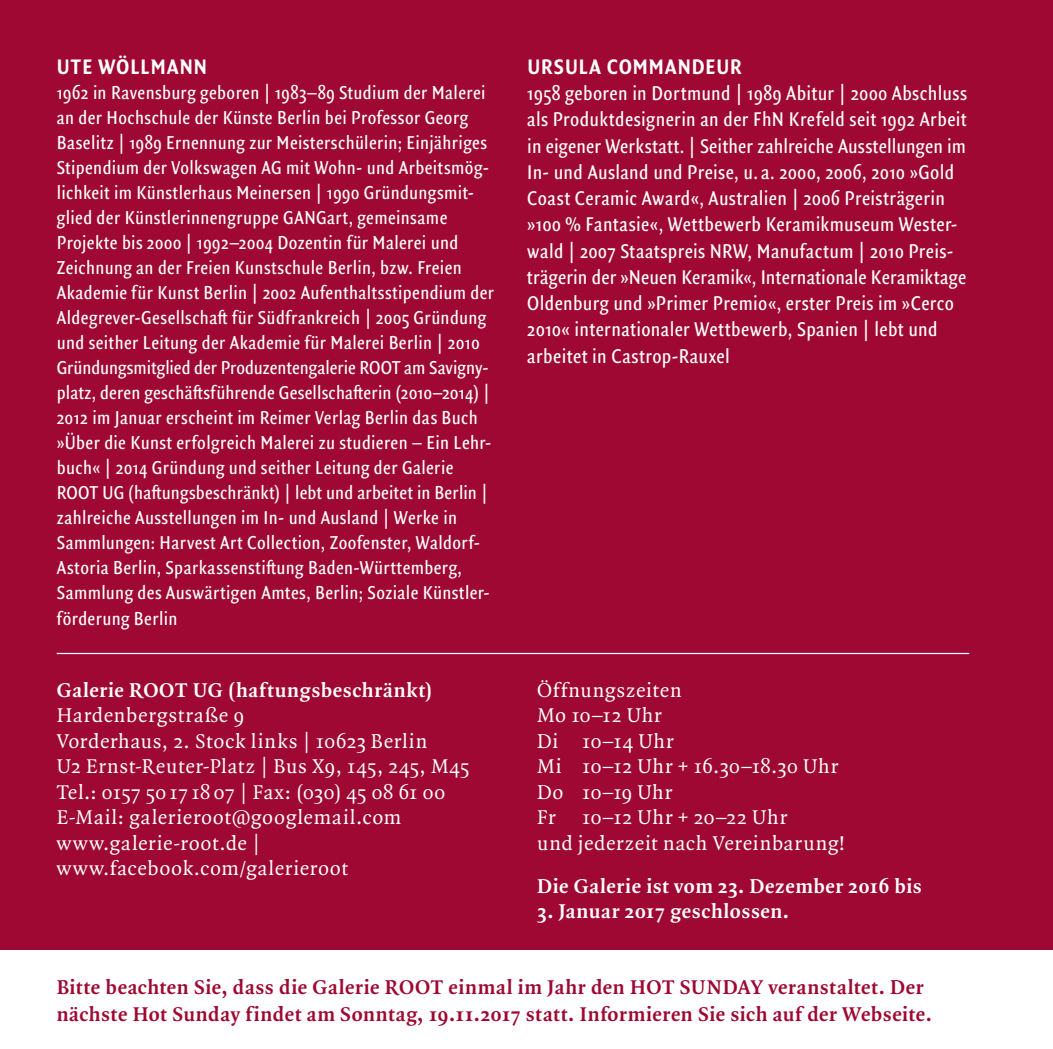
<style>
.page{position:relative;width:1053px;height:1049px;background:#fff}
.page>*{position:absolute;margin:0;border:0;box-sizing:border-box;transform-origin:0 0}
.t1{font:700 condensed 22.5px "Quadraat Sans Pro";letter-spacing:.04em;color:#fff}
.t2{font:condensed 21.25px/26.2px "Quadraat Sans Pro";letter-spacing:.015em;color:#fff}
.t3{font:21.25px/25.5px "Quadraat Pro";letter-spacing:.03em;color:#fff}
.t4{font:700 21.25px/26.2px "Quadraat Pro";letter-spacing:.025em;color:#9e0832}
.t5{font:700 21.25px "Quadraat Pro";letter-spacing:.025em;color:#fff}
.t6{font:condensed 20px/25px "Quadraat Sans Pro";letter-spacing:.02em;color:#fff}
</style>
<div class="page">
<div style="left:0;top:0;width:1052px;height:950px;background:#9e0832"></div>
<hr style="left:57px;top:653px;width:912px;height:1px;background:#fff">
<p class="t1" style="left:57px;top:50px;width:152px">UTE WÖLLMANN</p>
<p class="t6" style="left:57px;top:79px;width:439px">1962 in Ravensburg geboren | 1983–89 Studium der Malerei an der Hochschule der Künste Berlin bei Professor Georg Baselitz | 1989 Ernennung zur Meisterschülerin; Einjähriges Stipendium der Volkswagen AG mit Wohn- und Arbeitsmög&shy;lichkeit im Künstlerhaus Meinersen | 1990 Gründungsmit&shy;glied der Künstlerinnengruppe GANGart, gemeinsame Projekte bis 2000 | 1992–2004 Dozentin für Malerei und Zeichnung an der Freien Kunstschule Berlin, bzw. Freien Akademie für Kunst Berlin | 2002 Aufenthaltsstipendium der Aldegrever-Gesellschaft für Südfrankreich | 2005 Gründung und seither Leitung der Akademie für Malerei Berlin | 2010<br>Gründungsmitglied der Produzentengalerie ROOT am Savigny&shy;platz, deren geschäftsführende Gesellschafterin (2010–2014) | 2012 im Januar erscheint im Reimer Verlag Berlin das Buch »Über die Kunst erfolgreich Malerei zu studieren – Ein Lehr&shy;buch« | 2014 Gründung und seither Leitung der Galerie ROOT UG (haftungsbeschränkt) | lebt und arbeitet in Berlin | zahlreiche Ausstellungen im In- und Ausland | Werke in Sammlungen: Harvest Art Collection, Zoofenster, Waldorf-Astoria Berlin, Sparkassenstiftung Baden-Württemberg, Sammlung des Auswärtigen Amtes, Berlin; Soziale Künstler&shy;förderung Berlin</p>
<p class="t5" style="left:57px;top:675px;width:377px">Galerie ROOT UG (haftungsbeschränkt)</p>
<p class="t3" style="left:57px;top:702px;width:414px">Hardenbergstraße 9<br>Vorderhaus, 2. Stock links | 10623 Berlin<br>U2 Ernst-Reuter-Platz | Bus X9, 145, 245, M45<br>Tel.: 0157 50 17 18 07 | Fax: (030) 45 08 61 00<br>E-Mail: galerieroot@googlemail.com www.galerie-root.de | www.facebook.com/galerieroot</p>
<p class="t1" style="left:527px;top:50px;width:216px">URSULA COMMANDEUR</p>
<p class="t2" style="left:527px;top:80px;width:441px">1958 geboren in Dortmund | 1989 Abitur | 2000 Abschluss als Produktdesignerin an der FhN Krefeld seit 1992 Arbeit in eigener Werkstatt. | Seither zahlreiche Ausstellungen im In- und Ausland und Preise, u.a. 2000, 2006, 2010 »Gold Coast Ceramic Award«, Australien | 2006 Preisträgerin »100 % Fantasie«, Wettbewerb Keramikmuseum Wester&shy;wald | 2007 Staatspreis NRW, Manufactum | 2010 Preis&shy;trägerin der »Neuen Keramik«, Internationale Keramiktage Oldenburg und »Primer Premio«, erster Preis im »Cerco 2010« internationaler Wettbewerb, Spanien | lebt und arbeitet in Castrop-Rauxel</p>
<p class="t3" style="left:537px;top:677px;width:302px">Öffnungszeiten<br>Mo 10–12 Uhr<br>Di 10–14 Uhr<br>Mi 10–12 Uhr + 16.30–18.30 Uhr<br>Do 10–19 Uhr<br>Fr</p>
<p class="t3" style="left:537px;top:804px;width:309px;text-indent:45px">10–12 Uhr + 20–22 Uhr<br>und jederzeit nach Vereinbarung!</p>
<p class="t5" style="left:537px;top:871px;width:386px">Die Galerie ist vom 23. Dezember 2016 bis</p>
<p class="t5" style="left:537px;top:897px;width:253px">3. Januar 2017 geschlossen.</p>
<p class="t4" style="left:57px;top:974px;width:876px">Bitte beachten Sie, dass die Galerie ROOT einmal im Jahr den HOT SUNDAY veranstaltet. Der nächste Hot Sunday findet am Sonntag, 19.11.2017 statt. Informieren Sie sich auf der Webseite.</p>
</div>
